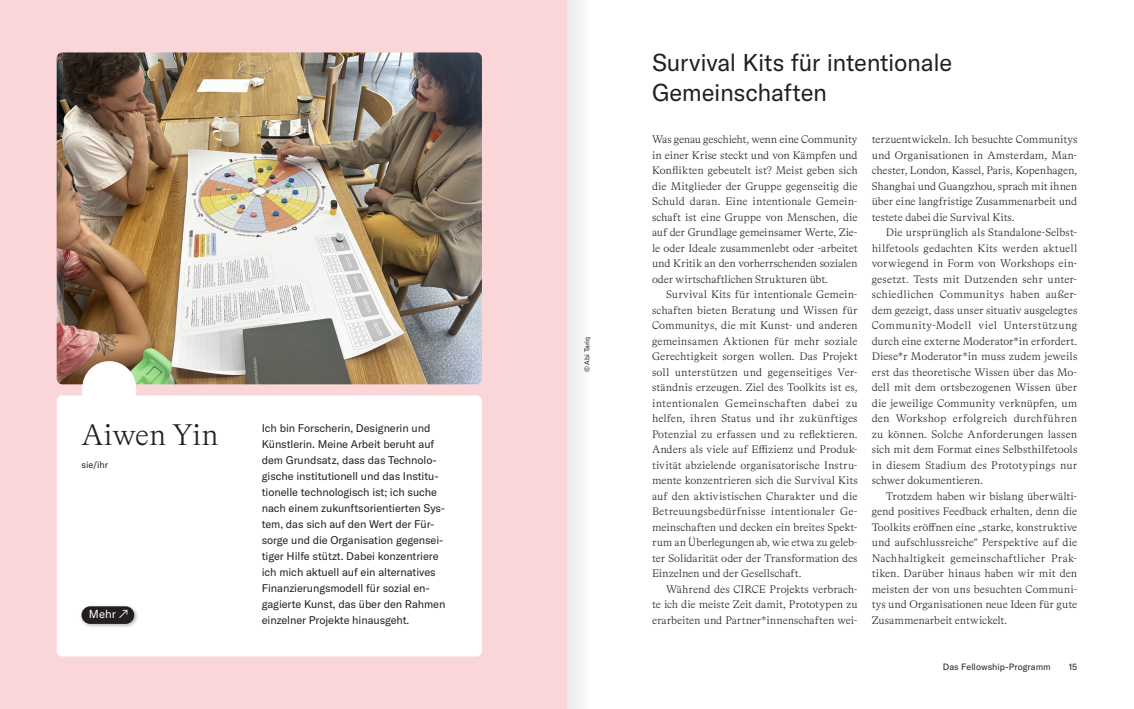
<style>
.page{position:relative;width:1134px;height:709px;background:#fff}
.page>*{position:absolute;margin:0;border:0;box-sizing:border-box;transform-origin:0 0}
.t1{font:300 30px "Bradford LL";letter-spacing:-.005em;color:#231f20}
.t2{font:24px/30px "GT America";letter-spacing:-.015em;color:#231f20}
.t3{font:11.4px "GT America";color:#fff}
.t4{font:300 11px/15.5px "Bradford LL";color:#231f20;text-align:justify}
.t5{font:11px/16px "GT America";letter-spacing:-.005em;color:#231f20}
.t6{font:9.2px "GT America";color:#231f20}
.t7{font:9px "GT America";color:#231f20}
.t8{font:7px "GT America";color:#231f20}
</style>
<div class="page">
<div style="left:567px;top:0;width:23px;height:709px;background:#f3f3f3"></div>
<div style="left:0;top:0;width:567px;height:709px;background:#fbd6d8"></div>
<img style="left:57px;top:52px;width:425px;height:332px">
<div style="left:82px;top:361px;width:54px;height:80px;background:#fff;border-radius:27px"></div>
<div style="left:57px;top:395px;width:425px;height:261px;background:#fff;border-radius:6px"></div>
<div style="left:79px;top:604px;width:60px;height:25px;background:#231f20;opacity:.35"></div>
<div style="left:81px;top:606px;width:53px;height:18px;background:#231f20;border-radius:9px"></div>
<h1 class="t1" style="left:81px;top:416px;width:139px">Aiwen Yin</h1>
<p class="t6" style="left:81px;top:459px;width:28px">sie/ihr</p>
<p class="t3" style="left:89px;top:607px;width:41px">Mehr ↗</p>
<p class="t5" style="left:262px;top:420px;width:185px">Ich bin Forscherin, Designerin und Künstlerin. Meine Arbeit beruht auf dem Grundsatz, dass das Technolo&shy;gische institutionell und das Institu&shy;tionelle technologisch ist; ich suche nach einem zukunftsorientierten Sys&shy;tem, das sich auf den Wert der Für&shy;sorge und die Organisation gegensei&shy;tiger Hilfe stützt. Dabei konzentriere ich mich aktuell auf ein alternatives Finanzierungsmodell für sozial en&shy;gagierte Kunst, das über den Rahmen einzelner Projekte hinausgeht.</p>
<p class="t8" style="left:583px;top:372px;width:37px;rotate:-90deg">© Abi Tariq</p>
<h2 class="t2" style="left:652px;top:48px;width:302px">Survival Kits für intentionale<br>Gemeinschaften</h2>
<p class="t4" style="left:652px;top:131px;width:207px">Was genau geschieht, wenn eine Community in einer Krise steckt und von Kämpfen und Konflikten gebeutelt ist? Meist geben sich die Mitglieder der Gruppe gegenseitig die Schuld daran. Eine intentionale Gemein&shy;schaft ist eine Gruppe von Menschen, die auf der Grundlage gemeinsamer Werte, Zie&shy;le oder Ideale zusammenlebt oder -arbeitet und Kritik an den vorherrschenden sozialen oder wirtschaftlichen Strukturen übt.</p>
<p class="t4" style="left:652px;top:286px;width:207px;text-indent:14px">Survival Kits für intentionale Gemein&shy;schaften bieten Beratung und Wissen für Communitys, die mit Kunst- und anderen gemeinsamen Aktionen für mehr soziale Gerechtigkeit sorgen wollen. Das Projekt soll unterstützen und gegenseitiges Ver&shy;ständnis erzeugen. Ziel des Toolkits ist es, intentionalen Gemeinschaften dabei zu helfen, ihren Status und ihr zukünftiges Potenzial zu erfassen und zu reflektieren.<br>Anders als viele auf Effizienz und Produk&shy;tivität abzielende organisatorische Instru&shy;mente konzentrieren sich die Survival Kits auf den aktivistischen Charakter und die Betreuungsbedürfnisse intentionaler Ge&shy;meinschaften und decken ein breites Spekt&shy;rum an Überlegungen ab, wie etwa zu geleb&shy;ter Solidarität oder der Transformation des Einzelnen und der Gesellschaft.</p>
<p class="t4" style="left:652px;top:581px;width:207px;text-indent:14px">Während des CIRCE Projekts verbrach&shy;te ich die meiste Zeit damit, Prototypen zu erarbeiten und Partner*innenschaften wei-</p>
<p class="t4" style="left:872px;top:131px;width:207px">terzuentwickeln. Ich besuchte Communitys und Organisationen in Amsterdam, Man&shy;chester, London, Kassel, Paris, Kopenhagen, Shanghai und Guangzhou, sprach mit ihnen über eine langfristige Zusammenarbeit und testete dabei die Survival Kits.</p>
<p class="t4" style="left:872px;top:224px;width:207px;text-indent:14px">Die ursprünglich als Standalone-Selbst&shy;hilfetools gedachten Kits werden aktuell vorwiegend in Form von Workshops ein&shy;gesetzt. Tests mit Dutzenden sehr unter&shy;schiedlichen Communitys haben außer&shy;dem gezeigt, dass unser situativ ausgelegtes Community-Modell viel Unterstützung durch eine externe Moderator*in erfordert.<br>Diese*r Moderator*in muss zudem jeweils erst das theoretische Wissen über das Mo&shy;dell mit dem ortsbezogenen Wissen über die jeweilige Community verknüpfen, um den Workshop erfolgreich durchführen zu können. Solche Anforderungen lassen sich mit dem Format eines Selbsthilfetools in diesem Stadium des Prototypings nur schwer dokumentieren.</p>
<p class="t4" style="left:872px;top:488px;width:207px;text-indent:14px">Trotzdem haben wir bislang überwälti&shy;gend positives Feedback erhalten, denn die Toolkits eröffnen eine „starke, konstruktive und aufschlussreiche“ Perspektive auf die Nachhaltigkeit gemeinschaftlicher Prak&shy;tiken. Darüber hinaus haben wir mit den meisten der von uns besuchten Communi&shy;tys und Organisationen neue Ideen für gute Zusammenarbeit entwickelt.</p>
<p class="t7" style="left:943px;top:661px;width:109px">Das Fellowship-Programm</p>
<p class="t7" style="left:1069px;top:661px;width:10px">15</p>
</div>
